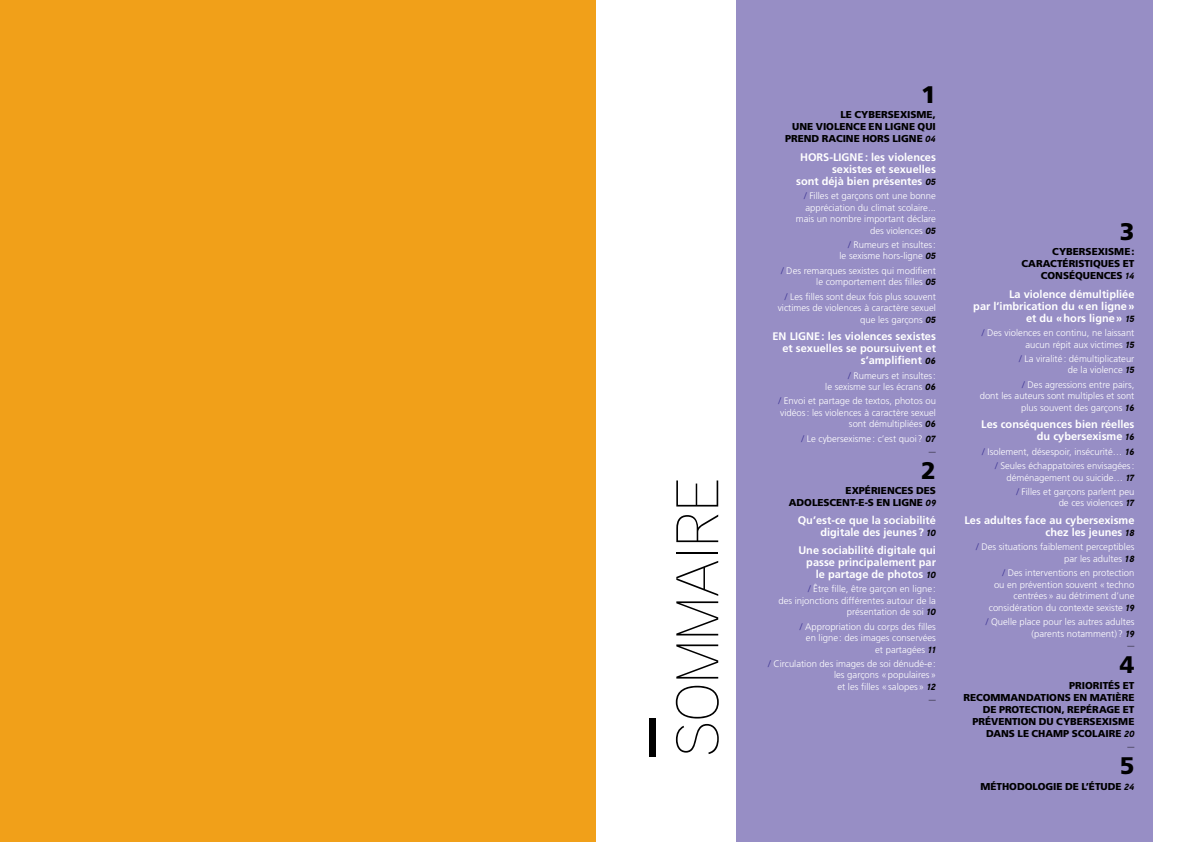
<style>
.page{position:relative;width:1191px;height:842px;background:#fff}
.page>*{position:absolute;margin:0;border:0;box-sizing:border-box;transform-origin:0 0}
.t1{font:100 60px "Aaux Pro OT";color:#000}
.t2{font:900 24px "Frutiger LT Std";color:#000}
.t3{font:700 11px/12px "Frutiger LT Std";color:#fff;text-align:right}
.t4{font:900 10px/12px "Frutiger LT Std";letter-spacing:-.005em;color:#000;text-align:right}
.t5{font:300 9.5px/11.5px "Frutiger LT Std";color:#fff;text-align:right}
.t6{font:300 7px "Frutiger LT Std";color:#000}
.s1{font-family:"Aaux Pro OT";font-style:italic;font-size:9px}
.s2{font-family:"Aaux Pro OT";font-weight:900;font-style:italic;font-size:9px;color:#000}
.s3{color:#3e3594}
</style>
<div class="page">
<div style="left:736px;top:0;width:416px;height:842px;background:#978ec5"></div>
<div style="left:650px;top:718px;width:6px;height:39px;background:#000"></div>
<div style="left:0;top:0;width:595px;height:842px;background:#f1a019"></div>
<h1 class="t1" style="left:659px;top:757px;width:281px;rotate:-90deg">sommaire</h1>
<h2 class="t2" style="left:921px;top:80px;width:16px">1</h2>
<p class="t4" style="left:785px;top:109px;width:152px">LE CYBERSEXISME,<br>UNE VIOLENCE EN LIGNE QUI<br>PREND RACINE HORS LIGNE <span class="s1">04</span></p>
<p class="t3" style="left:796px;top:151px;width:141px">HORS-LIGNE: les violences sexistes et sexuelles<br>sont déjà bien présentes <span class="s2">05</span></p>
<p class="t5" style="left:796px;top:190px;width:142px"><span class="s3">/</span> Filles et garçons ont une bonne appréciation du climat scolaire... mais un nombre important déclare des violences <span class="s2">05</span></p>
<p class="t5" style="left:839px;top:239px;width:98px"><span class="s3">/</span> Rumeurs et insultes: le sexisme hors-ligne <span class="s2">05</span></p>
<p class="t5" style="left:781px;top:265px;width:156px"><span class="s3">/</span> Des remarques sexistes qui modifient le comportement des filles <span class="s2">05</span></p>
<p class="t5" style="left:777px;top:291px;width:160px"><span class="s3">/</span> Les filles sont deux fois plus souvent victimes de violences à caractère sexuel que les garçons <span class="s2">05</span></p>
<p class="t3" style="left:772px;top:330px;width:165px">EN LIGNE: les violences sexistes et sexuelles se poursuivent et s’amplifient <span class="s2">06</span></p>
<p class="t5" style="left:825px;top:370px;width:112px"><span class="s3">/</span> Rumeurs et insultes:<br>le sexisme sur les écrans <span class="s2">06</span></p>
<p class="t5" style="left:778px;top:395px;width:159px"><span class="s3">/</span> Envoi et partage de textos, photos ou vidéos: les violences à caractère sexuel sont démultipliées <span class="s2">06</span></p>
<p class="t5" style="left:801px;top:433px;width:136px"><span class="s3">/</span> Le cybersexisme : c’est quoi? <span class="s2">07</span></p>
<h2 class="t2" style="left:921px;top:456px;width:16px">2</h2>
<p class="t4" style="left:789px;top:484px;width:149px">EXPÉRIENCES DES<br>ADOLESCENT-E-S EN LIGNE <span class="s1">09</span></p>
<p class="t3" style="left:797px;top:514px;width:140px">Qu’est-ce que la sociabilité digitale des jeunes? <span class="s2">10</span></p>
<p class="t3" style="left:798px;top:544px;width:139px">Une sociabilité digitale qui passe principalement par le partage de photos <span class="s2">10</span></p>
<p class="t5" style="left:778px;top:583px;width:159px"><span class="s3">/</span> Être fille, être garçon en ligne:<br>des injonctions différentes autour de la présentation de soi <span class="s2">10</span></p>
<p class="t5" style="left:800px;top:621px;width:138px"><span class="s3">/</span> Appropriation du corps des filles en ligne: des images conservées et partagées <span class="s2">11</span></p>
<p class="t5" style="left:768px;top:658px;width:169px"><span class="s3">/</span> Circulation des images de soi dénudé-e : les garçons «populaires»<br>et les filles «salopes» <span class="s2">12</span></p>
<h2 class="t2" style="left:1119px;top:217px;width:16px">3</h2>
<p class="t4" style="left:1021px;top:246px;width:114px">CYBERSEXISME:<br>CARACTÉRISTIQUES ET<br>CONSÉQUENCES <span class="s1">14</span></p>
<p class="t3" style="left:973px;top:288px;width:163px">La violence démultipliée<br>par l’imbrication du «en ligne» et du «hors ligne» <span class="s2">15</span></p>
<p class="t5" style="left:981px;top:327px;width:154px"><span class="s3">/</span> Des violences en continu, ne laissant aucun répit aux victimes <span class="s2">15</span></p>
<p class="t5" style="left:1019px;top:353px;width:117px"><span class="s3">/</span> La viralité : démultiplicateur de la violence <span class="s2">15</span></p>
<p class="t5" style="left:979px;top:379px;width:156px"><span class="s3">/</span> Des agressions entre pairs,<br>dont les auteurs sont multiples et sont plus souvent des garçons <span class="s2">16</span></p>
<p class="t3" style="left:981px;top:419px;width:155px">Les conséquences bien réelles du cybersexisme <span class="s2">16</span></p>
<p class="t5" style="left:982px;top:444px;width:154px;line-height:14.3px"><span class="s3">/</span> Isolement, désespoir, insécurité… <span class="s2">16 </span><span class="s3">/</span> Seules échappatoires envisagées:</p>
<p class="t5" style="left:1006px;top:470px;width:130px;line-height:14.3px">déménagement ou suicide… <span class="s2">17 </span><span class="s3">/</span> Filles et garçons parlent peu</p>
<p class="t5" style="left:1058px;top:497px;width:77px">de ces violences <span class="s2">17</span></p>
<p class="t3" style="left:964px;top:514px;width:171px">Les adultes face au cybersexisme chez les jeunes <span class="s2">18</span></p>
<p class="t5" style="left:976px;top:541px;width:160px"><span class="s3">/</span> Des situations faiblement perceptibles par les adultes <span class="s2">18</span></p>
<p class="t5" style="left:988px;top:567px;width:147px"><span class="s3">/</span> Des interventions en protection<br>ou en prévention souvent «techno centrées» au détriment d’une considération du contexte sexiste <span class="s2">19</span></p>
<p class="t5" style="left:985px;top:616px;width:150px"><span class="s3">/</span> Quelle place pour les autres adultes (parents notamment) ? <span class="s2">19</span></p>
<p class="t6" style="left:1127px;top:642px;width:8px">—</p>
<h2 class="t2" style="left:1119px;top:650px;width:16px">4</h2>
<p class="t4" style="left:963px;top:679px;width:172px">PRIORITÉS ET<br>RECOMMANDATIONS EN MATIÈRE<br>DE PROTECTION, REPÉRAGE ET<br>PRÉVENTION DU CYBERSEXISME<br>DANS LE CHAMP SCOLAIRE <span class="s1">20</span></p>
<p class="t6" style="left:1127px;top:743px;width:8px">—</p>
<h2 class="t2" style="left:1119px;top:751px;width:16px">5</h2>
<p class="t4" style="left:980px;top:780px;width:155px">MÉTHODOLOGIE DE L’ÉTUDE <span class="s1">24</span></p>
</div>
